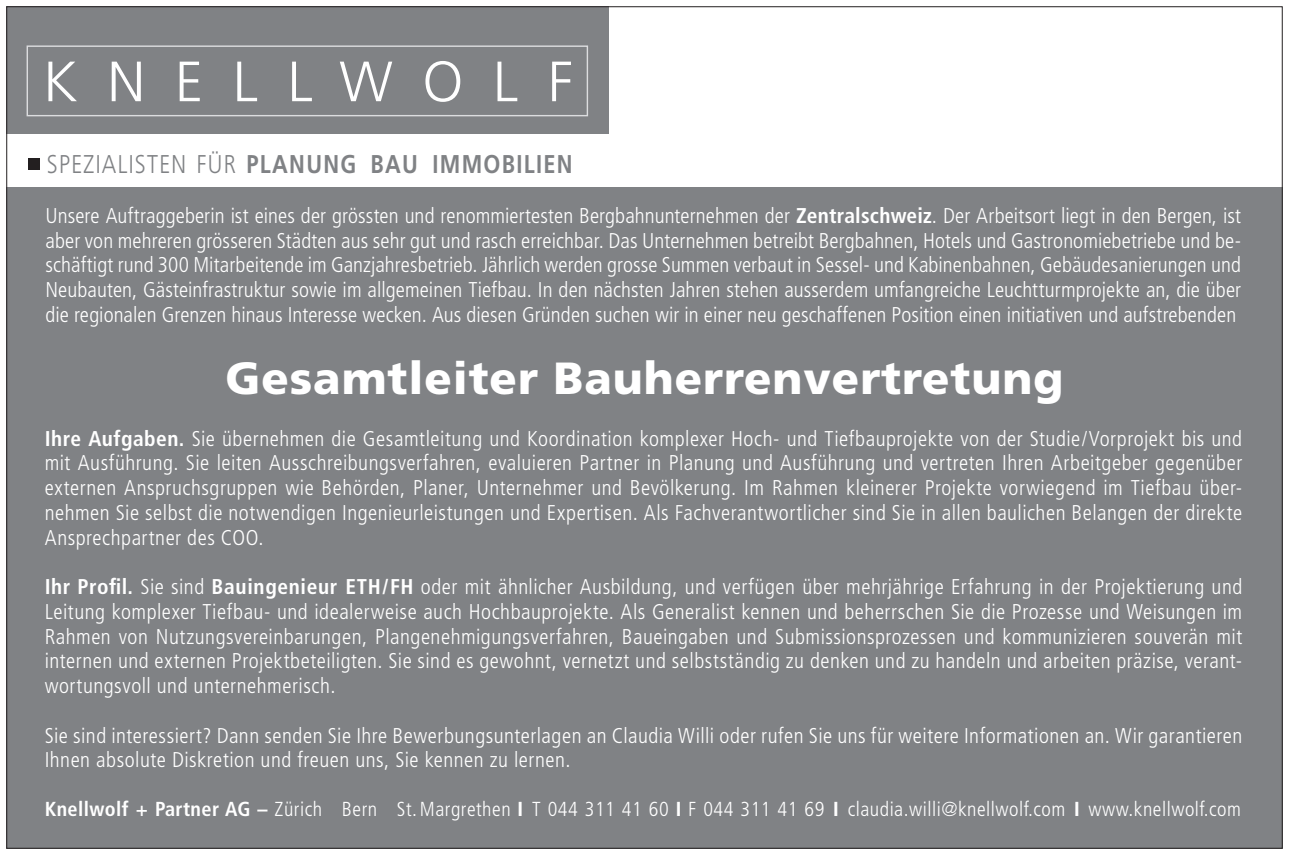
<style>
.page{position:relative;width:1289px;height:855px;background:#fff}
.page>*{position:absolute;margin:0;border:0;box-sizing:border-box;transform-origin:0 0}
.t1{font:300 56.7px "Frutiger";letter-spacing:.52em;color:#fff}
.t2{font:900 45px "Frutiger";letter-spacing:.02em;color:#fff}
.t3{font:700 25.65px "Frutiger";letter-spacing:.06em;color:#808285;scale:.85 1}
.t4{font:300 condensed 21.38px/24.8px "Frutiger";letter-spacing:.02em;color:#fff;text-align:justify}
.t5{font:300 condensed 20.25px "Frutiger";letter-spacing:.025em;color:#fff}
.s1{font-weight:300}
.s2{font-weight:700}
.s3{font-weight:700;font-stretch:normal}
</style>
<div class="page">
<div style="left:6px;top:187px;width:1276px;height:661px;background:#808285"></div>
<div style="left:7px;top:7px;width:602px;height:127px;background:#808285"></div>
<svg style="left:26px;top:45px;width:562px;height:72px"></svg>
<div style="left:28px;top:158px;width:11px;height:11px;background:#231f20"></div>
<h1 class="t1" style="left:43px;top:50px;width:531px">KNELLWOLF</h1>
<p class="t3" style="left:47px;top:149px;width:620px"><span class="s1">SPEZIALISTEN FÜR</span> PLANUNG BAU IMMOBILIEN</p>
<p class="t4" style="left:45px;top:203px;width:1197px">Unsere Auftraggeberin ist eines der grössten und renommiertesten Bergbahnunternehmen der <span class="s2">Zentralschweiz</span>. Der Arbeitsort liegt in den Bergen, ist aber von mehreren grösseren Städten aus sehr gut und rasch erreichbar. Das Unternehmen betreibt Bergbahnen, Hotels und Gastronomiebetriebe und be&shy;schäftigt rund 300 Mitarbeitende im Ganzjahresbetrieb. Jährlich werden grosse Summen verbaut in Sessel- und Kabinenbahnen, Gebäudesanierungen und Neubauten, Gästeinfrastruktur sowie im allgemeinen Tiefbau. In den nächsten Jahren stehen ausserdem umfangreiche Leuchtturmprojekte an, die über die regionalen Grenzen hinaus Interesse wecken. Aus diesen Gründen suchen wir in einer neu geschaffenen Position einen initiativen und aufstrebenden</p>
<h2 class="t2" style="left:225px;top:351px;width:839px">Gesamtleiter Bauherrenvertretung</h2>
<p class="t4" style="left:45px;top:426px;width:1199px"><span class="s2">Ihre Aufgaben.</span> Sie übernehmen die Gesamtleitung und Koordination komplexer Hoch- und Tiefbauprojekte von der Studie/Vorprojekt bis und mit Ausführung. Sie leiten Ausschreibungsverfahren, evaluieren Partner in Planung und Ausführung und vertreten Ihren Arbeitgeber gegenüber externen Anspruchsgruppen wie Behörden, Planer, Unternehmer und Bevölkerung. Im Rahmen kleinerer Projekte vorwiegend im Tiefbau über&shy;nehmen Sie selbst die notwendigen Ingenieurleistungen und Expertisen. Als Fachverantwortlicher sind Sie in allen baulichen Belangen der direkte Ansprechpartner des COO.</p>
<p class="t4" style="left:45px;top:574px;width:1199px"><span class="s2">Ihr Profil.</span> Sie sind <span class="s2">Bauingenieur ETH/FH</span> oder mit ähnlicher Ausbildung, und verfügen über mehrjährige Erfahrung in der Projektierung und Leitung komplexer Tiefbau- und idealerweise auch Hochbauprojekte. Als Generalist kennen und beherrschen Sie die Prozesse und Weisungen im Rahmen von Nutzungsvereinbarungen, Plangenehmigungsverfahren, Baueingaben und Submissionsprozessen und kommunizieren souverän mit internen und externen Projektbeteiligten. Sie sind es gewohnt, vernetzt und selbstständig zu denken und zu handeln und arbeiten präzise, verant&shy;wortungsvoll und unternehmerisch.</p>
<p class="t4" style="left:45px;top:723px;width:1199px">Sie sind interessiert? Dann senden Sie Ihre Bewerbungsunterlagen an Claudia Willi oder rufen Sie uns für weitere Informationen an. Wir garantieren<br>Ihnen absolute Diskretion und freuen uns, Sie kennen zu lernen.</p>
<p class="t5" style="left:45px;top:798px;width:1197px"><span class="s2">Knellwolf + Partner AG</span> <span class="s3">–</span> Zürich Bern St.Margrethen <span class="s3">I</span> T 044 311 41 60 <span class="s3">I</span> F 044 311 41 69 <span class="s3">I</span> claudia.willi@knellwolf.com <span class="s3">I</span> www.knellwolf.com</p>
</div>
